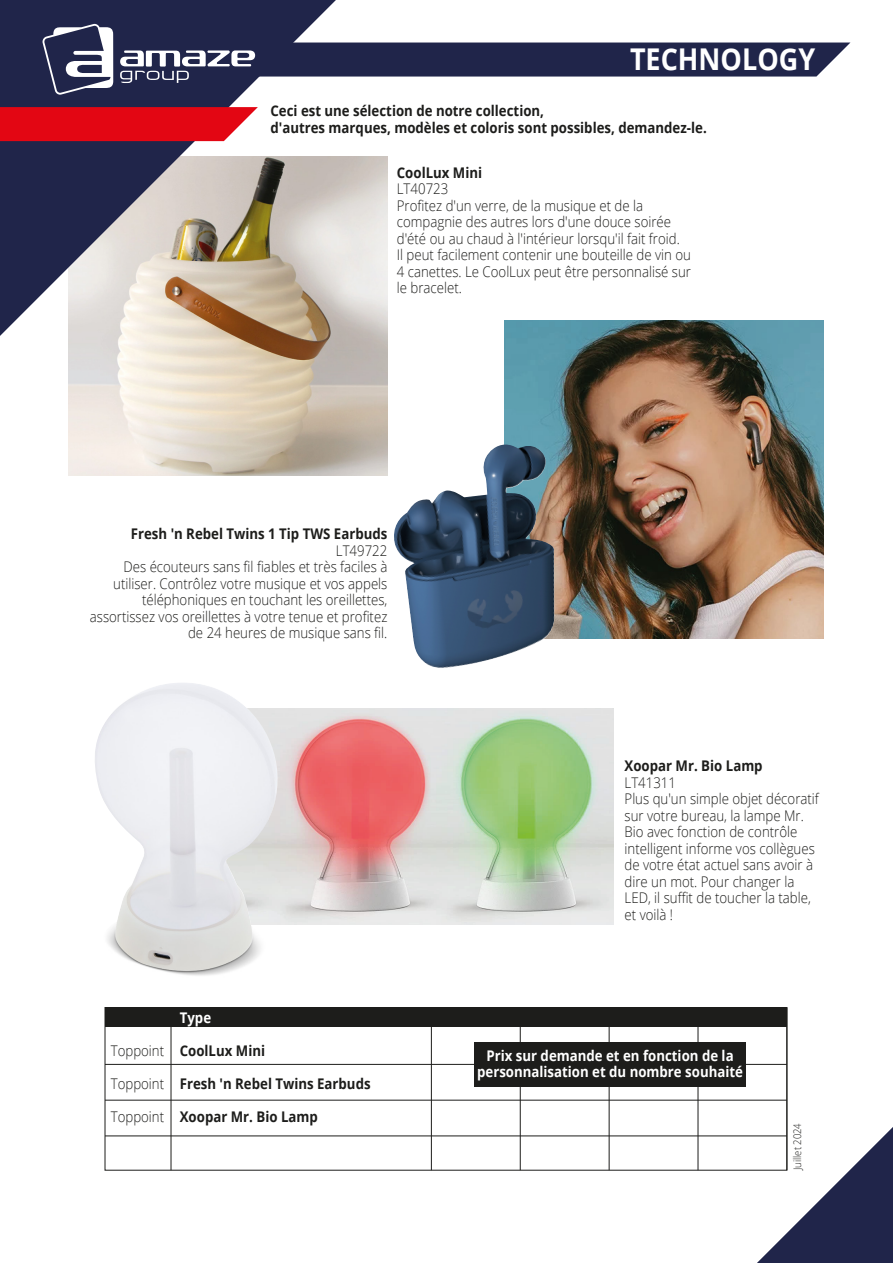
<style>
.page{position:relative;width:893px;height:1263px;background:#fff}
.page>*{position:absolute;margin:0;border:0;box-sizing:border-box;transform-origin:0 0}
.t1{font:700 30px "Open Sans";color:#fff;scale:.9 1}
.t2{font:300 14.7px/16.5px "Open Sans";color:#1d1d1b;scale:.9 1}
.t3{font:700 14.7px/16.5px "Open Sans";color:#1d1d1b;scale:.9 1}
.t4{font:700 14.7px/16.5px "Open Sans";color:#fff;text-align:center;scale:.9 1}
.t5{font:300 14.25px "Open Sans";color:#fff;scale:.95 1}
.t6{font:300 10.5px "Open Sans";color:#1d1d1b;scale:.9 1}
</style>
<div class="page">
<div style="left:105px;top:1007px;width:682px;height:20px;background:#1d1d1b"></div>
<hr style="left:431px;top:1007px;width:1px;height:163px;background:#1d1d1b">
<hr style="left:520px;top:1007px;width:1px;height:163px;background:#1d1d1b">
<hr style="left:609px;top:1007px;width:1px;height:163px;background:#1d1d1b">
<hr style="left:698px;top:1007px;width:1px;height:163px;background:#1d1d1b">
<hr style="left:786px;top:1007px;width:1px;height:163px;background:#1d1d1b">
<hr style="left:171px;top:1007px;width:1px;height:163px;background:#1d1d1b">
<hr style="left:105px;top:1064px;width:682px;height:1px;background:#1d1d1b">
<hr style="left:105px;top:1100px;width:682px;height:1px;background:#1d1d1b">
<hr style="left:105px;top:1135px;width:682px;height:1px;background:#1d1d1b">
<img style="left:280px;top:709px;width:334px;height:215px">
<img style="left:95px;top:683px;width:185px;height:293px">
<img style="left:68px;top:156px;width:319px;height:319px">
<img style="left:504px;top:320px;width:319px;height:319px">
<img style="left:394px;top:444px;width:161px;height:224px">
<svg style="left:0;top:0;width:336px;height:336px;background:#8f8a90"></svg>
<svg style="left:757px;top:1127px;width:136px;height:136px"></svg>
<svg style="left:0;top:107px;width:258px;height:34px;background:#e41622"></svg>
<svg style="left:0;top:24px;width:850px;height:71px"></svg>
<div style="left:474px;top:1043px;width:272px;height:44px;background:#1d1d1b"></div>
<h1 class="t1" style="left:630px;top:37px;width:207px">TECHNOLOGY</h1>
<p class="t3" style="left:270px;top:102px;width:486px">Ceci est une sélection de notre collection,<br>d'autres marques, modèles et coloris sont possibles, demandez-le.</p>
<p class="t3" style="left:397px;top:164px;width:96px">CoolLux Mini</p>
<p class="t2" style="left:397px;top:180px;width:328px">LT40723<br>Profitez d'un verre, de la musique et de la compagnie des autres lors d'une douce soirée d'été ou au chaud à l'intérieur lorsqu'il fait froid.<br>Il peut facilement contenir une bouteille de vin ou 4 canettes. Le CoolLux peut être personnalisé sur le bracelet.</p>
<p class="t3" style="left:131px;top:525px;width:287px">Fresh 'n Rebel Twins 1 Tip TWS Earbuds</p>
<p class="t2" style="left:90px;top:541px;width:332px;text-align:right">LT49722<br>Des écouteurs sans fil fiables et très faciles à utiliser. Contrôlez votre musique et vos appels téléphoniques en touchant les oreillettes, assortissez vos oreillettes à votre tenue et profitez de 24 heures de musique sans fil.</p>
<p class="t2" style="left:111px;top:1042px;width:61px">Toppoint</p>
<p class="t2" style="left:111px;top:1075px;width:61px">Toppoint</p>
<p class="t2" style="left:111px;top:1108px;width:61px">Toppoint</p>
<p class="t4" style="left:180px;top:1009px;width:36px">Type</p>
<p class="t3" style="left:180px;top:1042px;width:96px">CoolLux Mini</p>
<p class="t3" style="left:180px;top:1075px;width:214px">Fresh 'n Rebel Twins Earbuds</p>
<p class="t3" style="left:180px;top:1108px;width:155px">Xoopar Mr. Bio Lamp</p>
<p class="t3" style="left:625px;top:757px;width:155px">Xoopar Mr. Bio Lamp</p>
<p class="t2" style="left:625px;top:774px;width:217px">LT41311<br>Plus qu'un simple objet décoratif sur votre bureau, la lampe Mr.<br>Bio avec fonction de contrôle intelligent informe vos collègues de votre état actuel sans avoir à dire un mot. Pour changer la<br>LED, il suffit de toucher la table, et voilà !</p>
<p class="t5" style="left:460px;top:1041px;width:40px">x €/st.</p>
<p class="t5" style="left:551px;top:1041px;width:40px">x €/st.</p>
<p class="t5" style="left:635px;top:1041px;width:40px">x €/st.</p>
<p class="t4" style="left:477px;top:1047px;width:297px">Prix sur demande et en fonction de la personnalisation et du nombre souhaité</p>
<p class="t6" style="left:790px;top:1170px;width:53px;rotate:-90deg">Juillet 2024</p>
</div>
